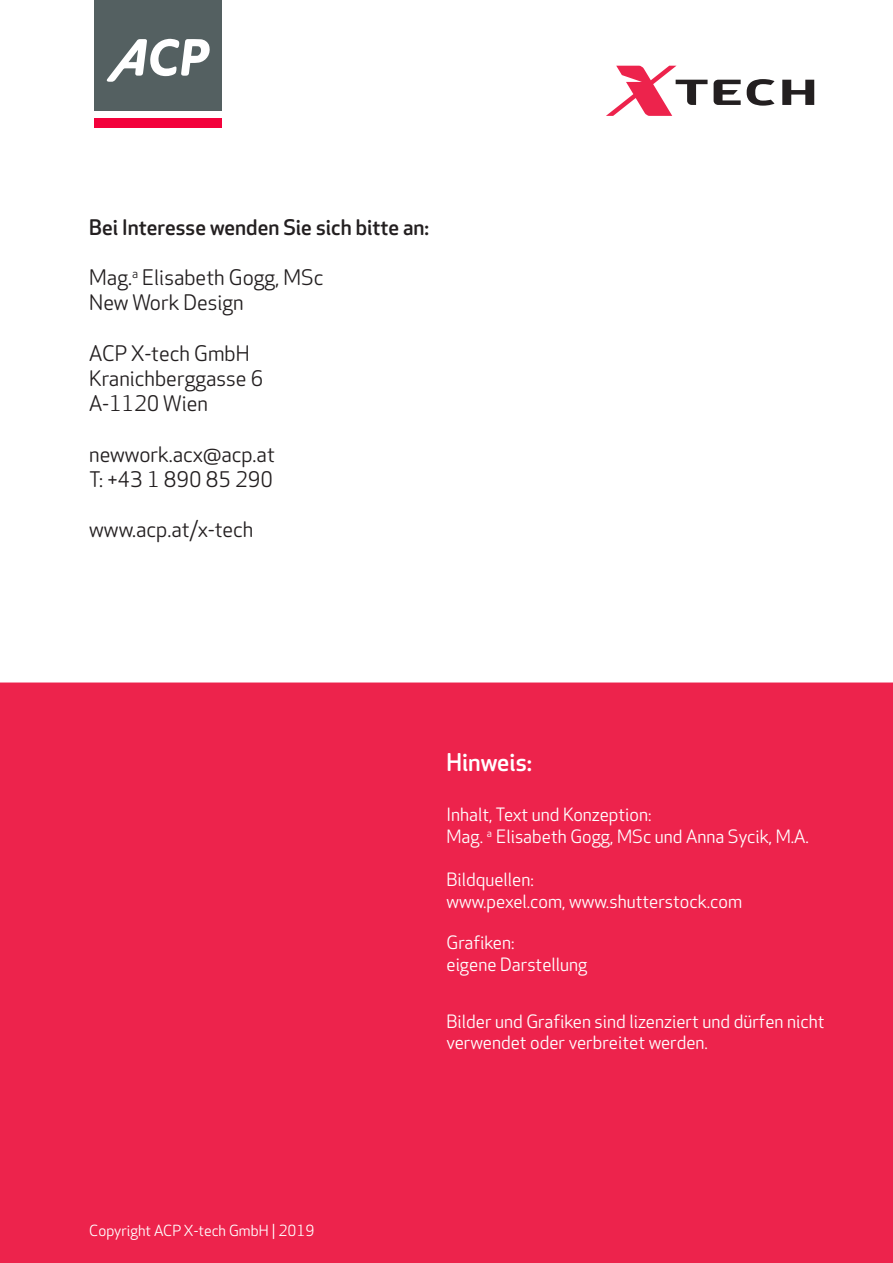
<style>
.page{position:relative;width:893px;height:1263px;background:#fff}
.page>*{position:absolute;margin:0;border:0;box-sizing:border-box;transform-origin:0 0}
.t1{font:500 24px "Apex Rounded";color:#fff}
.t2{font:21px/25.2px "Apex Rounded";color:#231f20}
.t3{font:500 21px "Apex Rounded";color:#231f20}
.t4{font:18px/21.6px "Apex Rounded";color:#fff}
.t5{font:15px "Apex Rounded";color:#fff}
</style>
<div class="page">
<div style="left:0;top:682px;width:893px;height:581px;background:#ed234c"></div>
<div style="left:95px;top:118px;width:127px;height:10px;background:#f3023c"></div>
<div style="left:95px;top:0;width:127px;height:111px;background:#546061"></div>
<svg style="left:106px;top:39px;width:104px;height:43px"></svg>
<svg style="left:606px;top:66px;width:208px;height:50px"></svg>
<p class="t3" style="left:89px;top:215px;width:341px">Bei Interesse wenden Sie sich bitte an:</p>
<p class="t2" style="left:89px;top:266px;width:236px">Mag.<sup>a</sup> Elisabeth Gogg, MSc<br>New Work Design</p>
<p class="t2" style="left:89px;top:341px;width:176px">ACP X-tech GmbH<br>Kranichberggasse 6<br>A-1120 Wien</p>
<p class="t2" style="left:89px;top:442px;width:187px">newwork.acx@acp.at<br>T: +43 1 890 85 290</p>
<p class="t2" style="left:89px;top:518px;width:166px">www.acp.at/x-tech</p>
<p class="t5" style="left:89px;top:1222px;width:227px">Copyright ACP X-tech GmbH | 2019</p>
<h1 class="t1" style="left:446px;top:748px;width:87px">Hinweis:</h1>
<p class="t4" style="left:446px;top:804px;width:364px">Inhalt, Text und Konzeption:<br>Mag. <sup>a</sup> Elisabeth Gogg, MSc und Anna Sycik, M.A.</p>
<p class="t4" style="left:446px;top:869px;width:297px">Bildquellen:<br>www.pexel.com, www.shutterstock.com</p>
<p class="t4" style="left:446px;top:931px;width:142px;line-height:22.8px">Grafiken:<br>eigene Darstellung</p>
<p class="t4" style="left:446px;top:1011px;width:379px">Bilder und Grafiken sind lizenziert und dürfen nicht verwendet oder verbreitet werden.</p>
</div>
